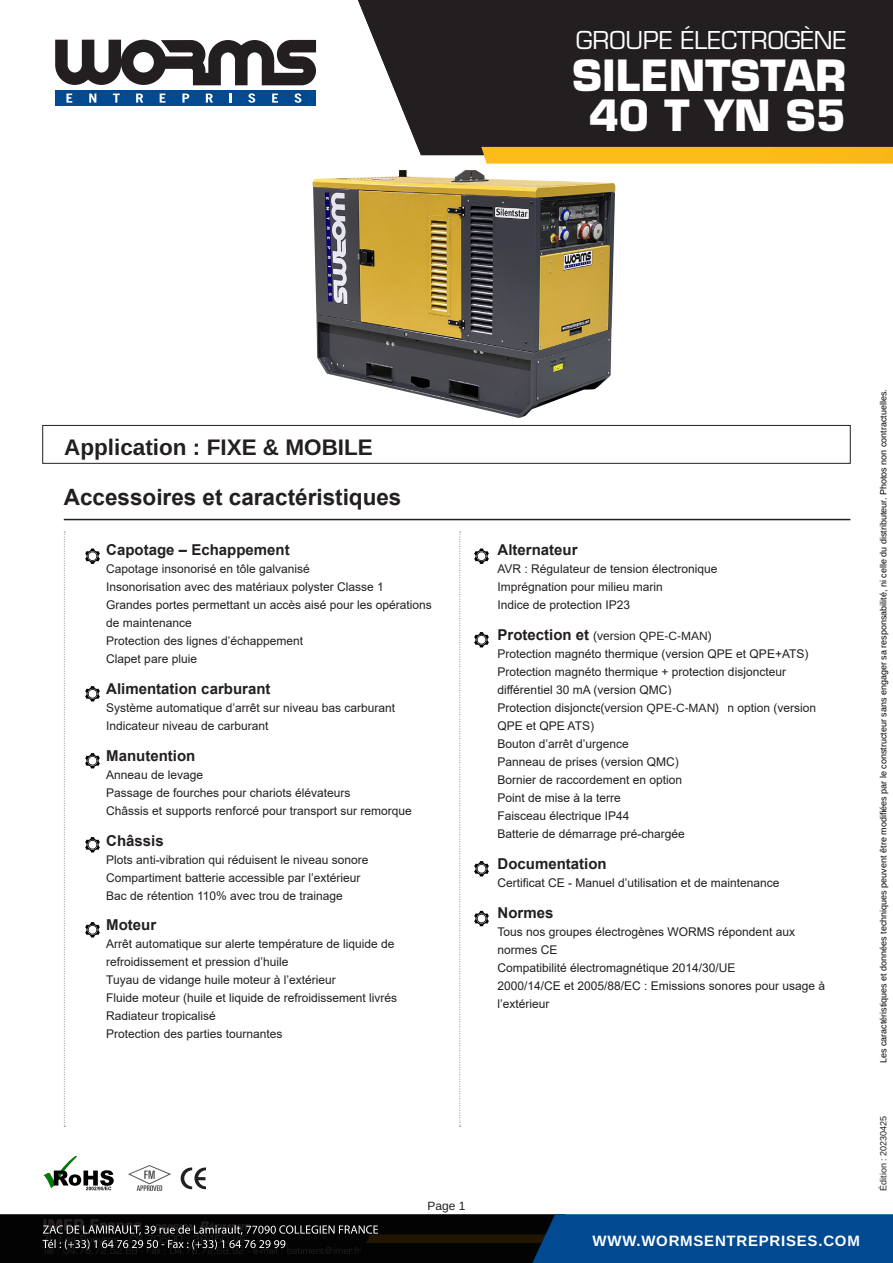
<style>
.page{position:relative;width:893px;height:1263px;background:#fff}
.page>*{position:absolute;margin:0;border:0;box-sizing:border-box;transform-origin:0 0}
.t1{font:700 42px/40.5px "Eurostile LT Std";color:#fff;text-align:center}
.t2{font:24px "Eurostile LT Std";color:#fff}
.t3{font:700 22.5px "Arial";color:#231f20}
.JB_Titre{font:700 22.5px "Arimo";color:#231f20}
.t4{font:700 15px "Arial";color:#231f20}
.t5{font:700 15px "Arimo";letter-spacing:.05em;color:#fff}
.t6{font:12px/18px "Arial";color:#231f20}
.JB{font:12px "Arimo";color:#231f20}
.t7{font:9px "Arimo";color:#000}
.t8{font:9px "Arimo";color:#231f20}
</style>
<div class="page">
<div style="left:358px;top:0;width:535px;height:155px;background:#231f20"></div>
<div style="left:481px;top:147px;width:412px;height:16px;background:#fdbc19"></div>
<svg style="left:55px;top:40px;width:261px;height:66px"></svg>
<svg style="left:0;top:1214px;width:893px;height:49px;background:#0d2944"></svg>
<img style="left:128px;top:1165px;width:43px;height:25px">
<svg style="left:44px;top:1156px;width:70px;height:34px"></svg>
<svg style="left:64px;top:531px;width:1px;height:596px"></svg>
<svg style="left:459px;top:531px;width:2px;height:596px"></svg>
<hr style="left:64px;top:519px;width:786px;height:1px;background:#231f20">
<svg style="left:85px;top:549px;width:15px;height:15px"></svg>
<svg style="left:474px;top:549px;width:15px;height:15px"></svg>
<svg style="left:85px;top:753px;width:15px;height:15px"></svg>
<svg style="left:474px;top:861px;width:15px;height:15px"></svg>
<svg style="left:85px;top:686px;width:15px;height:15px"></svg>
<svg style="left:474px;top:632px;width:15px;height:15px"></svg>
<svg style="left:85px;top:837px;width:15px;height:15px"></svg>
<svg style="left:474px;top:911px;width:15px;height:15px"></svg>
<svg style="left:85px;top:922px;width:15px;height:15px"></svg>
<svg style="left:181px;top:1167px;width:25px;height:22px"></svg>
<div style="left:43px;top:425px;width:807px;height:38px;border:1px solid #231f20"></div>
<img style="left:313px;top:170px;width:302px;height:248px">
<svg style="left:495px;top:218px;width:34px;height:31px"></svg>
<h2 class="t2" style="left:576px;top:25px;width:272px">GROUPE ÉLECTROGÈNE</h2>
<h1 class="t1" style="left:572px;top:55px;width:276px">SILENTSTAR<br>40 T YN S5</h1>
<p class="JB_Titre" style="left:64px;top:431px;width:310px">Application : FIXE &amp; MOBILE</p>
<p class="t3" style="left:64px;top:482px;width:339px">Accessoires et caractéristiques</p>
<p class="t4" style="left:106px;top:539px;width:185px">Capotage – Echappement</p>
<p class="t6" style="left:106px;top:560px;width:327px">Capotage insonorisé en tôle galvanisé<br>Insonorisation avec des matériaux polyster Classe 1<br>Grandes portes permettant un accès aisé pour les opérations de maintenance<br>Protection des lignes d’échappement<br>Clapet pare pluie</p>
<p class="t4" style="left:106px;top:678px;width:166px">Alimentation carburant</p>
<p class="t6" style="left:106px;top:699px;width:290px">Système automatique d’arrêt sur niveau bas carburant<br>Indicateur niveau de carburant</p>
<p class="t4" style="left:106px;top:745px;width:91px">Manutention</p>
<p class="t6" style="left:106px;top:765px;width:307px">Anneau de levage<br>Passage de fourches pour chariots élévateurs<br>Châssis et supports renforcé pour transport sur remorque</p>
<p class="t4" style="left:106px;top:830px;width:59px">Châssis</p>
<p class="t6" style="left:106px;top:850px;width:264px">Plots anti-vibration qui réduisent le niveau sonore<br>Compartiment batterie accessible par l’extérieur<br>Bac de rétention 110% avec trou de trainage</p>
<p class="t4" style="left:106px;top:914px;width:51px">Moteur</p>
<p class="t6" style="left:106px;top:935px;width:292px">Arrêt automatique sur alerte température de liquide de refroidissement et pression d’huile<br>Tuyau de vidange huile moteur à l’extérieur<br>Fluide moteur (huile et liquide de refroidissement livrés Radiateur tropicalisé<br>Protection des parties tournantes</p>
<p class="JB" style="left:427px;top:1197px;width:40px">Page 1</p>
<p class="t4" style="left:497px;top:539px;width:82px">Alternateur</p>
<p class="t6" style="left:497px;top:560px;width:221px">AVR : Régulateur de tension électronique<br>Imprégnation pour milieu marin<br>Indice de protection IP23</p>
<p class="t4" style="left:497px;top:624px;width:225px">Protection et tableau électrique</p>
<p class="t6" style="left:497px;top:645px;width:320px">Protection magnéto thermique (version QPE et QPE+ATS)<br>Protection magnéto thermique + protection disjoncteur différentiel 30 mA (version QMC)<br>Protection disjoncteur différentiel réglable en option (version QPE et QPE ATS)<br>Bouton d’arrêt d’urgence<br>Panneau de prises (version QMC)<br>Bornier de raccordement en option<br>Point de mise à la terre<br>Faisceau électrique IP44<br>Batterie de démarrage pré-chargée</p>
<p class="t4" style="left:497px;top:853px;width:111px">Documentation</p>
<p class="t6" style="left:497px;top:873px;width:284px">Certificat CE - Manuel d’utilisation et de maintenance</p>
<p class="t4" style="left:497px;top:902px;width:57px">Normes</p>
<p class="t6" style="left:497px;top:922px;width:329px">Tous nos groupes électrogènes WORMS répondent aux normes CE<br>Compatibilité électromagnétique 2014/30/UE<br>2000/14/CE et 2005/88/EC : Emissions sonores pour usage à l’extérieur</p>
<p class="JB" style="left:593px;top:627px;width:120px">(version QPE-C-MAN)</p>
<p class="JB" style="left:601px;top:699px;width:120px">(version QPE-C-MAN)</p>
<p class="t7" style="left:877px;top:1054px;width:675px;rotate:-90deg">Les c ractér stiques et données techniques peuvent être modifiées par le constructeur sans engager sa responsabilité, ni c lle du distributeur. Ph tos non contractu lles.</p>
<p class="t7" style="left:877px;top:1063px;width:675px;rotate:-90deg">Les caractéristiques et données techniques peuvent être modifiées par le constructeur sans engager sa responsabilité, ni celle du distributeur. Photos non contractuelles.</p>
<p class="t5" style="left:593px;top:1230px;width:269px">WWW.WORMSENTREPRISES.COM</p>
<p class="t5" style="left:745px;top:1230px;width:116px">WWW.IMER.FR</p>
<p class="t8" style="left:877px;top:1191px;width:77px;rotate:-90deg">Édition : 20230425</p>
</div>
